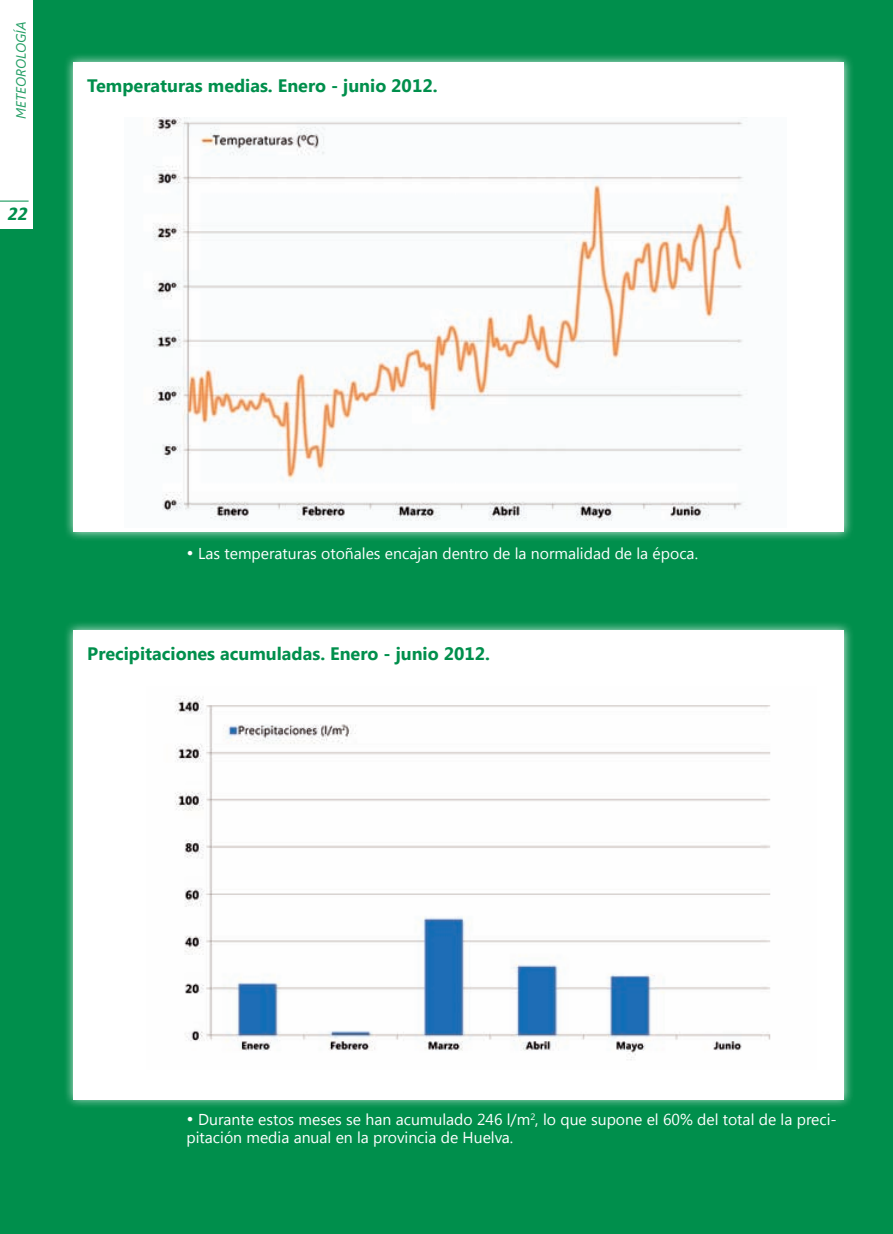
<style>
.page{position:relative;width:893px;height:1234px;background:#fff}
.page>*{position:absolute;margin:0;border:0;box-sizing:border-box;transform-origin:0 0}
.t1{font:italic 700 19.5px "Calibri";color:#008f4c}
.t2{font:700 18px "Segoe UI";color:#008f4c}
.t3{font:15.75px/18px "Segoe UI";color:#fff}
.t4{font:italic 13.5px "Segoe UI";color:#008f4c}
.s1{font-size:18px}
</style>
<div class="page">
<div style="left:0;top:0;width:893px;height:1233px;background:#008f4c"></div>
<div style="left:0;top:0;width:32px;height:228px;background:#fff"></div>
<svg style="left:0;top:201px;width:29px;height:1px"></svg>
<div style="left:64px;top:52px;width:790px;height:489px;background:#fff;opacity:.75"></div>
<div style="left:73px;top:62px;width:771px;height:469px;background:#fff"></div>
<img style="left:153px;top:117px;width:600px;height:404px">
<div style="left:64px;top:620px;width:790px;height:488px;background:#fff;opacity:.75"></div>
<div style="left:73px;top:629px;width:771px;height:470px;background:#fff"></div>
<img style="left:175px;top:696px;width:596px;height:364px">
<p class="t4" style="left:12px;top:119px;width:99px;rotate:-90deg">METEOROLOGÍA</p>
<p class="t1" style="left:8px;top:201px;width:21px">22</p>
<p class="t2" style="left:87px;top:73px;width:352px">Temperaturas medias. Enero - junio 2012.</p>
<p class="t3" style="left:186px;top:544px;width:513px"><span class="s1">•</span> Las temperaturas otoñales encajan dentro de la normalidad de la época.</p>
<p class="t2" style="left:87px;top:641px;width:404px">Precipitaciones acumuladas. Enero - junio 2012.</p>
<p class="t3" style="left:186px;top:1109px;width:652px"><span class="s1">•</span> Durante estos meses se han acumulado 246 l/m<sup>2</sup>, lo que supone el 60% del total de la preci&shy;pitación media anual en la provincia de Huelva.</p>
</div>
